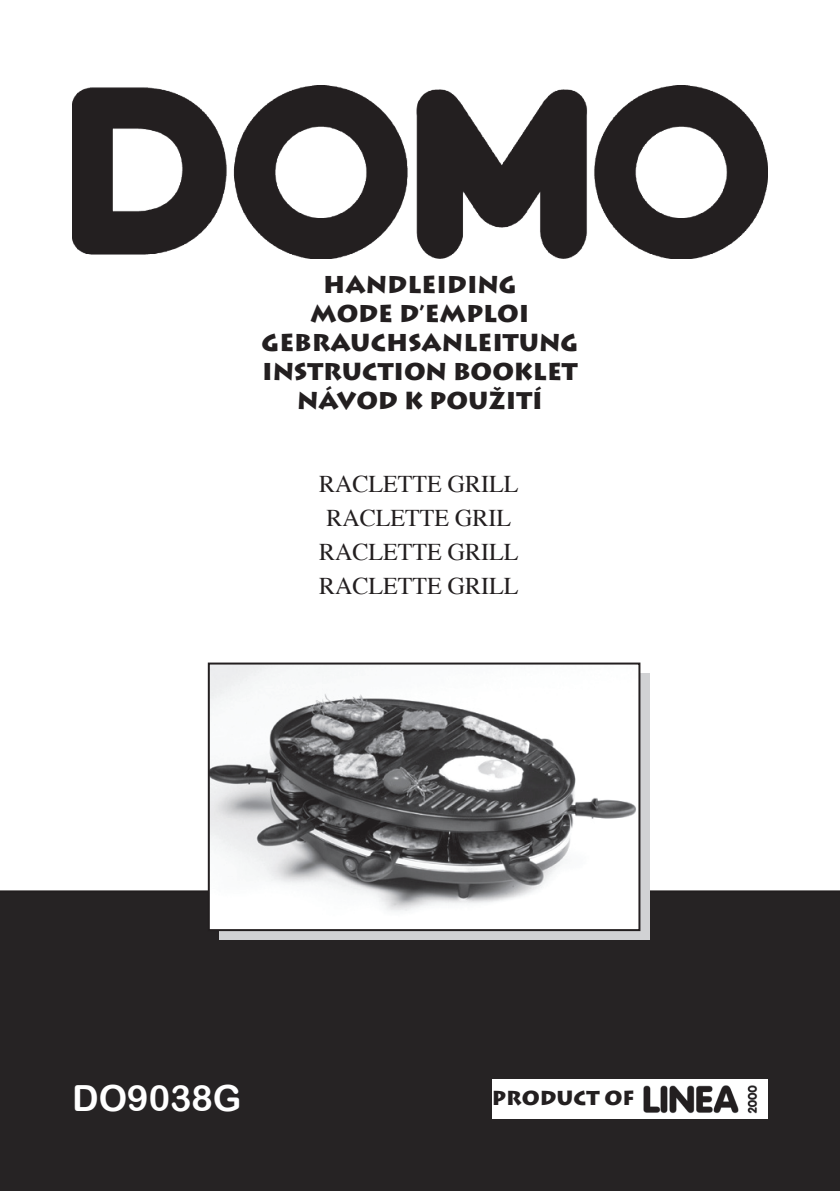
<style>
.page{position:relative;width:840px;height:1191px;background:#fff}
.page>*{position:absolute;margin:0;border:0;box-sizing:border-box;transform-origin:0 0}
.t1{font:36px "Arial Rounded MT Bold";color:#fff}
.t2{font:900 24px/28.8px "Lithos Pro";color:#231f20;text-align:center}
.t3{font:24px/34px "Times";color:#231f20;text-align:center}
.t4{font:900 20px "Lithos Pro";color:#231f20}
</style>
<div class="page">
<div style="left:0;top:890px;width:839px;height:301px;background:#262324"></div>
<div style="left:638px;top:1079px;width:129px;height:40px;background:#fff"></div>
<img style="left:643px;top:1085px;width:115px;height:29px">
<div style="left:491px;top:1079px;width:150px;height:40px;background:#fff"></div>
<img style="left:72px;top:85px;width:695px;height:173px">
<div style="left:219px;top:673px;width:430px;height:267px;background:#d1d2d4"></div>
<img style="left:211px;top:665px;width:426px;height:263px">
<div style="left:208px;top:662px;width:432px;height:269px;border:2px solid #231f20"></div>
<p class="t2" style="left:261px;top:271px;width:318px">HANDLEIDING<br>MODE D’EMPLOI<br>GEBRAUCHSANLEITUNG<br>INSTRUCTION BOOKLET<br>NÁVOD K POUŽITÍ</p>
<p class="t3" style="left:319px;top:468px;width:201px">RACLETTE GRILL<br>RACLETTE GRIL<br>RACLETTE GRILL<br>RACLETTE GRILL</p>
<h1 class="t1" style="left:72px;top:1076px;width:171px">DO9038G</h1>
<p class="t4" style="left:491px;top:1085px;width:144px">PRODUCT OF</p>
</div>
